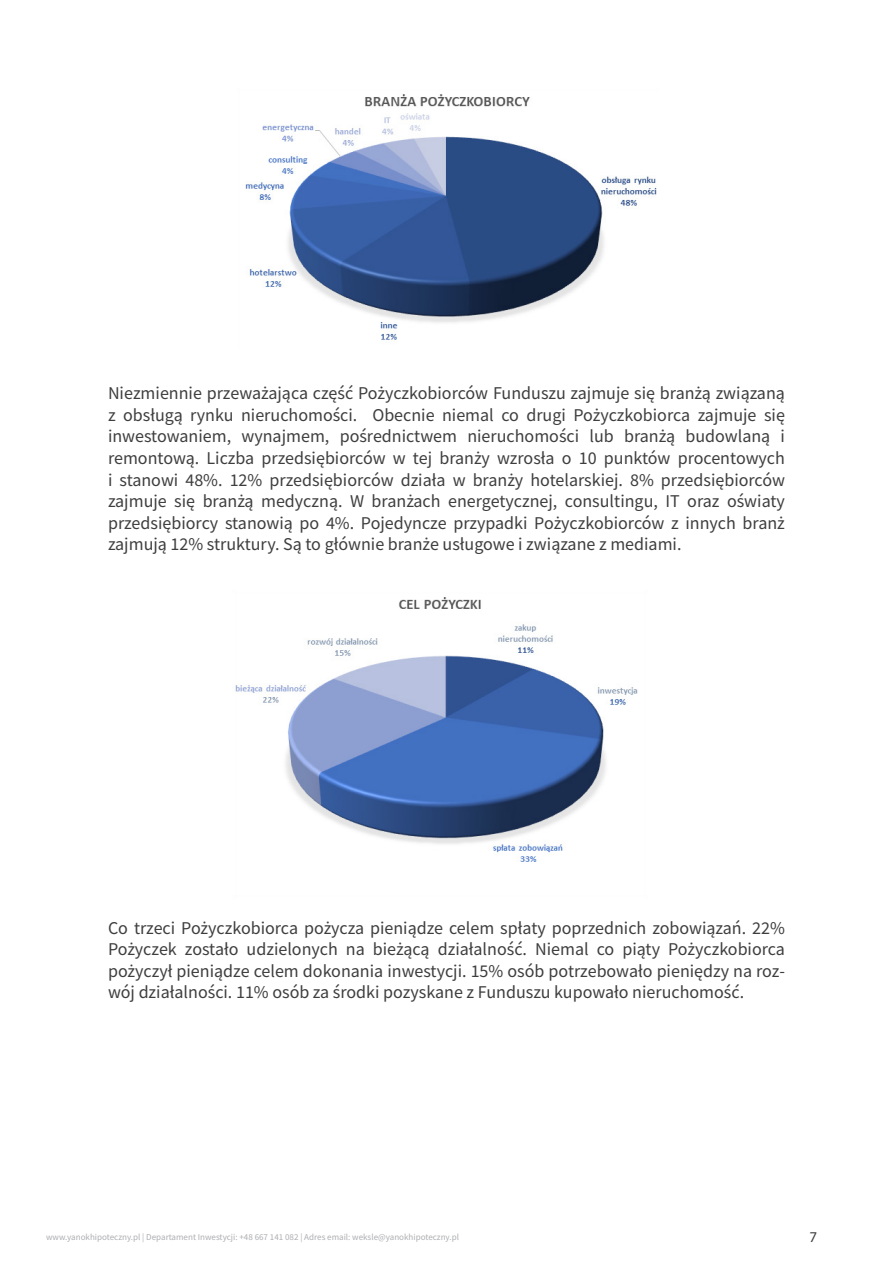
<style>
.page{position:relative;width:893px;height:1263px;background:#fff}
.page>*{position:absolute;margin:0;border:0;box-sizing:border-box;transform-origin:0 0}
.Text{font:18px/21.6px "Source Sans Pro";color:#3e3e3f;text-align:justify}
.t1{font:15px "Myriad Pro";color:#3e3e3f}
.t2{font:9px "Source Sans Pro";color:#adaeb2}
</style>
<div class="page">
<img style="left:245px;top:94px;width:412px;height:246px">
<img style="left:235px;top:597px;width:403px;height:265px">
<p class="Text" style="left:108px;top:382px;width:678px">Niezmiennie przeważająca część Pożyczkobiorców Funduszu zajmuje się branżą związaną z obsługą rynku nieruchomości. Obecnie niemal co drugi Pożyczkobiorca zajmuje się inwestowaniem, wynajmem, pośrednictwem nieruchomości lub branżą budowlaną i remontową. Liczba przedsiębiorców w tej branży wzrosła o 10 punktów procentowych i stanowi 48%. 12% przedsiębiorców działa w branży hotelarskiej. 8% przedsiębiorców zajmuje się branżą medyczną. W branżach energetycznej, consultingu, IT oraz oświaty przedsiębiorcy stanowią po 4%. Pojedyncze przypadki Pożyczkobiorców z innych branż zajmują 12% struktury. Są to głównie branże usługowe i związane z mediami.</p>
<p class="Text" style="left:108px;top:917px;width:678px">Co trzeci Pożyczkobiorca pożycza pieniądze celem spłaty poprzednich zobowiązań. 22% Pożyczek zostało udzielonych na bieżącą działalność. Niemal co piąty Pożyczkobiorca pożyczył pieniądze celem dokonania inwestycji. 15% osób potrzebowało pieniędzy na roz&shy;wój działalności. 11% osób za środki pozyskane z Funduszu kupowało nieruchomość.</p>
<p class="t2" style="left:46px;top:1231px;width:414px">www.yanokhipoteczny.pl | Departament Inwestycji: +48 667 141 082 | Adres email: weksle@yanokhipoteczny.pl</p>
<p class="t1" style="left:809px;top:1228px;width:9px">7</p>
</div>
